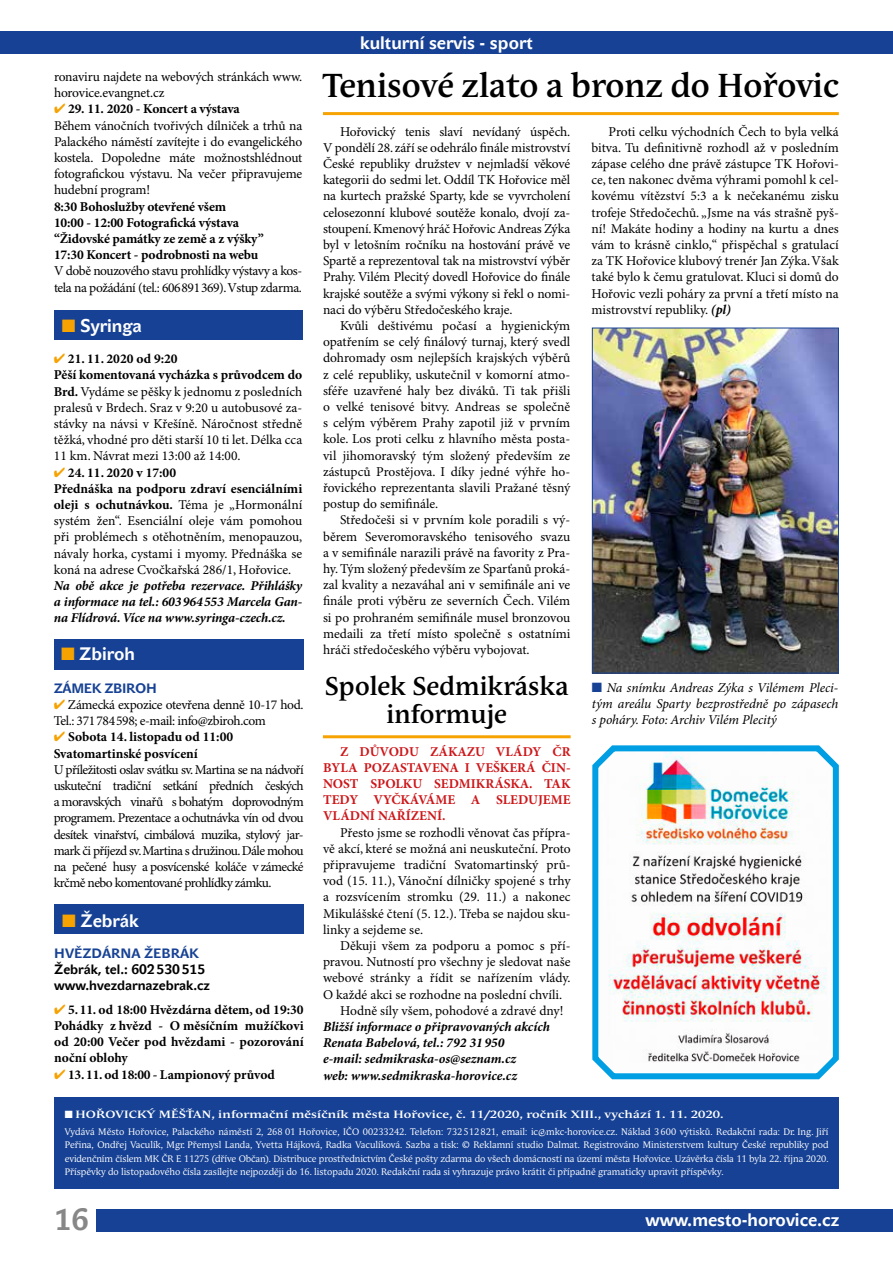
<style>
.page{position:relative;width:893px;height:1263px;background:#fff}
.page>*{position:absolute;margin:0;border:0;box-sizing:border-box;transform-origin:0 0}
.t1{font:700 33px "Andulka Book Pro";color:#000}
.t2{font:700 30px "Abc Green";color:#878787}
.t3{font:700 25.5px/28.5px "Andulka Book Pro";color:#000;text-align:center}
.t4{font:700 18px "Abc Green";color:#fff}
.t5{font:13.5px/16.2px "Minion Pro";letter-spacing:-.005em;color:#000;text-align:justify}
.t6{font:700 13.5px/16.2px "Minion Pro";letter-spacing:-.005em;color:#000}
.t7{font:italic 700 13.5px/16.2px "Minion Pro";letter-spacing:-.005em;color:#000}
.t8{font:700 13.5px/16.2px "Minion Pro";color:#cd171a;text-align:justify}
.t9{font:italic 13.5px/16.2px "Minion Pro";letter-spacing:-.005em;color:#000;text-align:justify}
.t10{font:13.5px/16.2px "Minion Pro";letter-spacing:-.03em;color:#000}
.t11{font:13.5px/16.2px "Minion Pro";letter-spacing:-.025em;color:#000}
.t12{font:700 13.5px/16.2px "Abc Green";color:#000}
.t13{font:700 13.5px "Abc Green";color:#164194}
.t14{font:700 13.5px "Abc Green";letter-spacing:-.025em;color:#164194}
.t15{font:700 10.5px "Andulka Book Pro";letter-spacing:.01em;color:#fff;scale:1.25 1}
.t16{font:9.45px/13.5px "Andulka Book Pro";color:#fff;text-align:justify}
.s1{color:#f6a200}
.s2{font-weight:700}
.s3{font-weight:700;font-style:italic}
.s4{color:#164194}
</style>
<div class="page">
<div style="left:97px;top:1209px;width:796px;height:22px;background:#164194"></div>
<div style="left:0;top:32px;width:893px;height:22px;background:#164194"></div>
<img style="left:592px;top:745px;width:247px;height:335px">
<div style="left:54px;top:1097px;width:785px;height:92px;background:#164194"></div>
<div style="left:54px;top:310px;width:248px;height:30px;background:#164194"></div>
<div style="left:54px;top:639px;width:250px;height:30px;background:#164194"></div>
<div style="left:54px;top:904px;width:250px;height:30px;background:#164194"></div>
<hr style="left:323px;top:735px;width:248px;height:3px;background:#f6a200">
<hr style="left:323px;top:112px;width:516px;height:3px;background:#f6a200">
<img style="left:594px;top:330px;width:243px;height:341px">
<div style="left:592px;top:328px;width:247px;height:345px;border:1px solid #164194"></div>
<p class="t5" style="left:54px;top:69px;width:250px">ronaviru najdete na webových stránkách www. horovice.evangnet.cz</p>
<p class="t5" style="left:54px;top:102px;width:250px;text-align:left"><span class="s1">✔</span> <span class="s2">29. 11. 2020 - Koncert a výstava<br></span>Během vánočních tvořivých dílniček a trhů na Palackého náměstí zavítejte i do evangelického kostela. Dopoledne máte možnostshlédnout fotografickou výstavu. Na večer připravujeme hudební program!</p>
<p class="t6" style="left:54px;top:199px;width:211px">8:30 Bohoslužby otevřené všem<br>10:00 - 12:00 Fotografická výstava “Židovské památky ze země a z výšky” 17:30 Koncert - podrobnosti na webu</p>
<p class="t10" style="left:54px;top:264px;width:250px">V době nouzového stavu prohlídky výstavy a kos&shy;tela na požádání (tel.: 606891369). Vstup zdarma.</p>
<h3 class="t4" style="left:62px;top:316px;width:82px"><span class="s1">■</span> Syringa</h3>
<p class="t5" style="left:54px;top:351px;width:250px;text-align:left"><span class="s1">✔</span> <span class="s2">21. 11. 2020 od 9:20<br>Pěší komentovaná vycházka s průvodcem do Brd.</span> Vydáme se pěšky k jednomu z posledních pralesů v Brdech. Sraz v 9:20 u autobusové za&shy;stávky na návsi v Křešíně. Náročnost středně těžká, vhodné pro děti starší 10 ti let. Délka cca 11 km. Návrat mezi 13:00 až 14:00.</p>
<p class="t5" style="left:54px;top:465px;width:250px;text-align:left"><span class="s1">✔</span> <span class="s2">24. 11. 2020 v 17:00<br>Přednáška na podporu zdraví esenciálními oleji s ochutnávkou.</span> Téma je „Hormonální systém žen“. Esenciální oleje vám pomohou při problémech s otěhotněním, menopauzou, návaly horka, cystami i myomy. Přednáška se koná na adrese Cvočkařská 286/1, Hořovice.</p>
<p class="t7" style="left:54px;top:578px;width:250px;text-align:justify">Na obě akce je potřeba rezervace. Přihlášky a informace na tel.: 603964553 Marcela Gan&shy;na Flídrová. Více na www.syringa-czech.cz.</p>
<h3 class="t4" style="left:61px;top:643px;width:75px"><span class="s1">■</span> Zbiroh</h3>
<p class="t14" style="left:54px;top:680px;width:105px">ZÁMEK ZBIROH</p>
<p class="t11" style="left:54px;top:697px;width:251px"><span class="s1">✔</span> Zámecká expozice otevřena denně 10-17 hod.<br>Tel.: 371784598; e-mail: info@zbiroh.com</p>
<p class="t6" style="left:54px;top:729px;width:181px"><span class="s1">✔</span> Sobota 14. listopadu od 11:00<br>Svatomartinské posvícení</p>
<p class="t5" style="left:54px;top:762px;width:252px">U příležitosti oslav svátku sv. Martina se na nádvoří uskuteční tradiční setkání předních českých a moravských vinařů s bohatým doprovodným programem. Prezentace a ochutnávka vín od dvou desítek vinařství, cimbálová muzika, stylový jar&shy;mark či příjezd sv. Martina s družinou. Dále mohou na pečené husy a posvícenské koláče v zámecké krčmě nebo komentované prohlídky zámku.</p>
<h3 class="t4" style="left:62px;top:910px;width:78px"><span class="s1">■</span> Žebrák</h3>
<p class="t13" style="left:54px;top:945px;width:146px">HVĚZDÁRNA ŽEBRÁK</p>
<p class="t12" style="left:54px;top:961px;width:157px">Žebrák, tel.: 602530515 www.hvezdarnazebrak.cz</p>
<p class="t6" style="left:54px;top:1002px;width:251px;text-align:justify"><span class="s1">✔</span> 5. 11. od 18:00 Hvězdárna dětem, od 19:30<br>Pohádky z hvězd - O měsíčním mužíčkovi od 20:00 Večer pod hvězdami - pozorování noční oblohy</p>
<p class="t6" style="left:54px;top:1067px;width:222px"><span class="s1">✔</span> 13. 11. od 18:00 - Lampionový průvod</p>
<h3 class="t4" style="left:360px;top:32px;width:174px">kulturní servis - sport</h3>
<h1 class="t1" style="left:323px;top:66px;width:517px">Tenisové zlato a bronz do Hořovic</h1>
<p class="t5" style="left:323px;top:124px;width:249px;text-indent:17px">Hořovický tenis slaví nevídaný úspěch.<br>V pondělí 28. září se odehrálo finále mistrovství České republiky družstev v nejmladší věkové kategorii do sedmi let. Oddíl TK Hořovice měl na kurtech pražské Sparty, kde se vyvrcholení celosezonní klubové soutěže konalo, dvojí za&shy;stoupení. Kmenový hráč Hořovic Andreas Zýka byl v letošním ročníku na hostování právě ve Spartě a reprezentoval tak na mistrovství výběr Prahy. Vilém Plecitý dovedl Hořovice do finále krajské soutěže a svými výkony si řekl o nomi&shy;naci do výběru Středočeského kraje.</p>
<p class="t5" style="left:323px;top:318px;width:249px;text-indent:17px">Kvůli deštivému počasí a hygienickým opatřením se celý finálový turnaj, který svedl dohromady osm nejlepších krajských výběrů z celé republiky, uskutečnil v komorní atmo&shy;sféře uzavřené haly bez diváků. Ti tak přišli o velké tenisové bitvy. Andreas se společně s celým výběrem Prahy zapotil již v prvním kole. Los proti celku z hlavního města posta&shy;vil jihomoravský tým složený především ze zástupců Prostějova. I díky jedné výhře ho&shy;řovického reprezentanta slavili Pražané těsný postup do semifinále.</p>
<p class="t5" style="left:323px;top:512px;width:249px;text-indent:17px">Středočeši si v prvním kole poradili s vý&shy;běrem Severomoravského tenisového svazu a v semifinále narazili právě na favority z Pra&shy;hy. Tým složený především ze Sparťanů proká&shy;zal kvality a nezaváhal ani v semifinále ani ve finále proti výběru ze severních Čech. Vilém si po prohraném semifinále musel bronzovou medaili za třetí místo společně s ostatními hráči středočeského výběru vybojovat.</p>
<h3 class="t3" style="left:325px;top:672px;width:245px">Spolek Sedmikráska informuje</h3>
<p class="t8" style="left:323px;top:744px;width:249px;text-indent:17px">Z DŮVODU ZÁKAZU VLÁDY ČR BYLA POZASTAVENA I VEŠKERÁ ČIN-NOST SPOLKU SEDMIKRÁSKA. TAK TEDY VYČKÁVÁME A SLEDUJEME VLÁDNÍ NAŘÍZENÍ.</p>
<p class="t5" style="left:323px;top:825px;width:249px;text-indent:17px">Přesto jsme se rozhodli věnovat čas přípra&shy;vě akcí, které se možná ani neuskuteční. Proto připravujeme tradiční Svatomartinský prů&shy;vod (15. 11.), Vánoční dílničky spojené s trhy a rozsvícením stromku (29. 11.) a nakonec Mikulášské čtení (5. 12.). Třeba se najdou sku&shy;linky a sejdeme se.</p>
<p class="t5" style="left:340px;top:938px;width:232px">Děkuji všem za podporu a pomoc s pří-</p>
<p class="t5" style="left:323px;top:954px;width:249px">pravou. Nutností pro všechny je sledovat naše</p>
<p class="t5" style="left:323px;top:970px;width:249px">webové stránky a řídit se nařízením vlády.</p>
<p class="t5" style="left:323px;top:987px;width:241px">O každé akci se rozhodne na poslední chvíli.</p>
<p class="t5" style="left:340px;top:1003px;width:225px">Hodně síly všem, pohodové a zdravé dny!</p>
<p class="t7" style="left:323px;top:1019px;width:228px">Bližší informace o připravovaných akcích Renata Babelová, tel.: 792 31 950<br>e-mail: sedmikraska-os@seznam.cz<br>web: www.sedmikraska-horovice.cz</p>
<p class="t5" style="left:592px;top:124px;width:249px;text-indent:17px">Proti celku východních Čech to byla velká bitva. Tu definitivně rozhodl až v posledním zápase celého dne právě zástupce TK Hořovi&shy;ce, ten nakonec dvěma výhrami pomohl k cel&shy;kovému vítězství 5:3 a k nečekanému zisku trofeje Středočechů. „Jsme na vás strašně pyš&shy;ní! Makáte hodiny a hodiny na kurtu a dnes vám to krásně cinklo,“ přispěchal s gratulací za TK Hořovice klubový trenér Jan Zýka. Však také bylo k čemu gratulovat. Kluci si domů do Hořovic vezli poháry za první a třetí místo na mistrovství republiky. <span class="s3">(pl)</span></p>
<p class="t9" style="left:592px;top:680px;width:248px"><span class="s4">■</span> Na snímku Andreas Zýka s Vilémem Pleci&shy;tým areálu Sparty bezprostředně po zápasech s poháry. Foto: Archiv Vilém Plecitý</p>
<p class="t15" style="left:65px;top:1108px;width:529px">■ HOŘOVICKÝ MĚŠŤAN, informační měsíčník města Hořovice, č. 11/2020, ročník XIII., vychází 1. 11. 2020.</p>
<p class="t16" style="left:65px;top:1125px;width:765px">Vydává Město Hořovice, Palackého náměstí 2, 268 01 Hořovice, IČO 00233242. Telefon: 732512821, email: ic@mkc-horovice.cz. Náklad 3600 výtisků. Redakční rada: Dr. Ing. Jiří Peřina, Ondřej Vaculík, Mgr. Přemysl Landa, Yvetta Hájková, Radka Vaculíková. Sazba a tisk: © Reklamní studio Dalmat. Registrováno Ministerstvem kultury České republiky pod evidenčním číslem MK ČR E 11275 (dříve Občan). Distribuce prostřednictvím České pošty zdarma do všech domácností na území města Hořovice. Uzávěrka čísla 11 byla 22. října 2020.<br>Příspěvky do listopadového čísla zasílejte nejpozději do 16. listopadu 2020. Redakční rada si vyhrazuje právo krátit či případně gramaticky upravit příspěvky.</p>
<h2 class="t2" style="left:54px;top:1202px;width:36px">16</h2>
<h3 class="t4" style="left:646px;top:1209px;width:195px">www.mesto-horovice.cz</h3>
</div>
